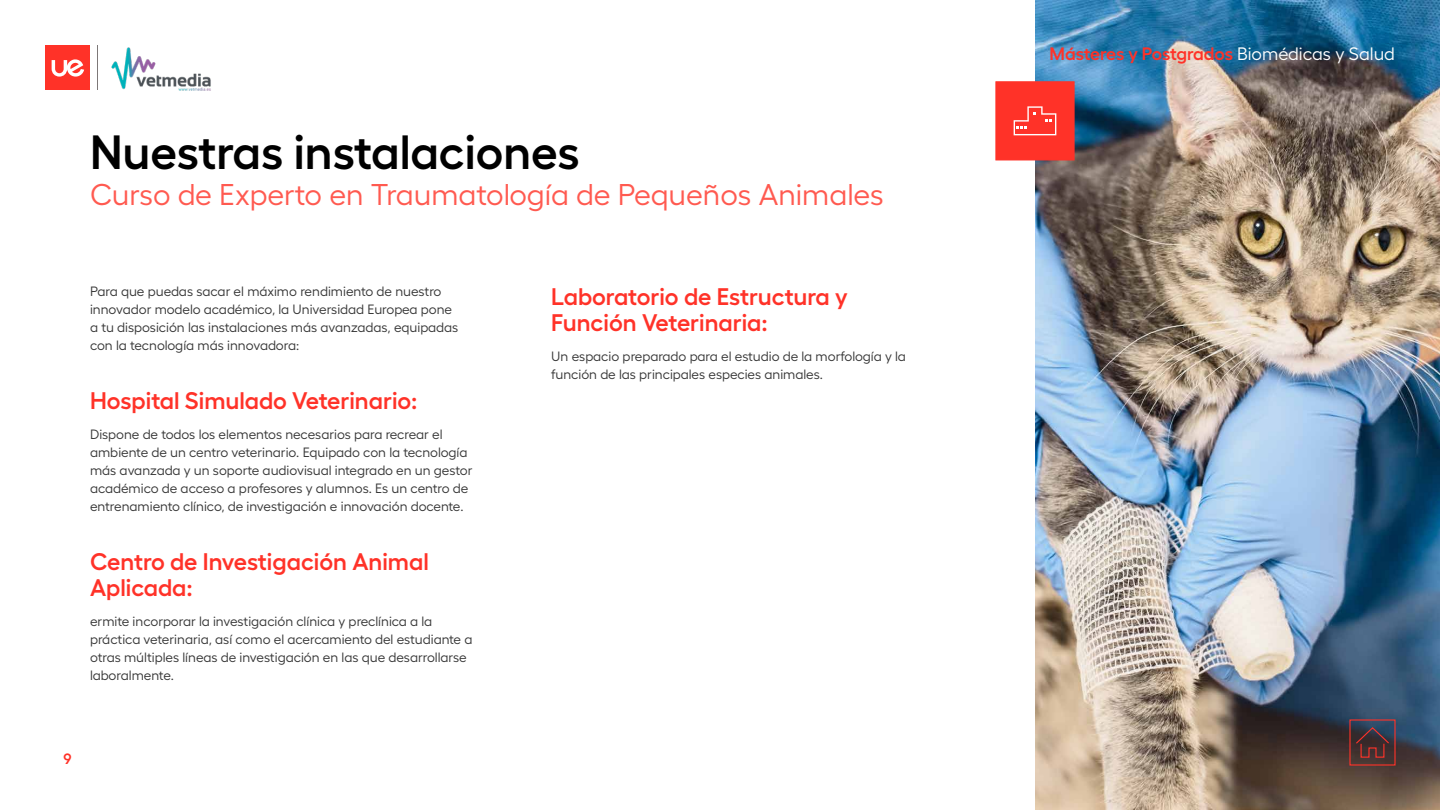
<style>
.page{position:relative;width:1440px;height:810px;background:#fff}
.page>*{position:absolute;margin:0;border:0;box-sizing:border-box;transform-origin:0 0}
.t1{font:600 48px "Hellix";color:#000}
.t2{font:30px "Hellix";color:#ff5a50}
.t3{font:600 24px/26.4px "Hellix";color:#ff3228}
.t4{font:600 18px "Hellix";letter-spacing:-.005em;color:#ff3228}
.t5{font:600 15px "Hellix";color:#ff3228}
.t6{font:13.5px/18px "Hellix";color:#353535}
.s1{font-weight:400;color:#fff}
</style>
<div class="page">
<img style="left:1035px;top:0;width:405px;height:810px">
<div style="left:996px;top:82px;width:78px;height:78px;background:#ff3228"></div>
<svg style="left:1014px;top:106px;width:42px;height:29px"></svg>
<img style="left:111px;top:47px;width:100px;height:44px">
<hr style="left:97px;top:45px;width:1px;height:45px;background:#7d7878">
<div style="left:45px;top:45px;width:45px;height:45px;background:#ff3228"></div>
<svg style="left:52px;top:59px;width:32px;height:18px"></svg>
<svg style="left:1349px;top:719px;width:47px;height:47px;background:#54353b"></svg>
<h1 class="t1" style="left:90px;top:114px;width:491px">Nuestras instalaciones</h1>
<h2 class="t2" style="left:90px;top:171px;width:795px">Curso de Experto en Traumatología de Pequeños Animales</h2>
<p class="t6" style="left:90px;top:281px;width:370px">Para que puedas sacar el máximo rendimiento de nuestro innovador modelo académico, la Universidad Europea pone a tu disposición las instalaciones más avanzadas, equipadas con la tecnología más innovadora:</p>
<h3 class="t3" style="left:90px;top:385px;width:329px">Hospital Simulado Veterinario:</h3>
<p class="t6" style="left:90px;top:424px;width:384px">Dispone de todos los elementos necesarios para recrear el ambiente de un centro veterinario. Equipado con la tecnología más avanzada y un soporte audiovisual integrado en un gestor académico de acceso a profesores y alumnos. Es un centro de entrenamiento clínico, de investigación e innovación docente.</p>
<h3 class="t3" style="left:90px;top:546px;width:340px">Centro de Investigación Animal<br>Aplicada:</h3>
<p class="t6" style="left:90px;top:611px;width:384px">ermite incorporar la investigación clínica y preclínica a la práctica veterinaria, así como el acercamiento del estudiante a otras múltiples líneas de investigación en las que desarrollarse laboralmente.</p>
<p class="t5" style="left:63px;top:747px;width:10px">9</p>
<h3 class="t3" style="left:551px;top:281px;width:298px">Laboratorio de Estructura y<br>Función Veterinaria:</h3>
<p class="t6" style="left:551px;top:345px;width:356px">Un espacio preparado para el estudio de la morfología y la función de las principales especies animales.</p>
<h3 class="t4" style="left:1050px;top:39px;width:347px">Másteres y Postgrados <span class="s1">Biomédicas y Salud</span></h3>
</div>
